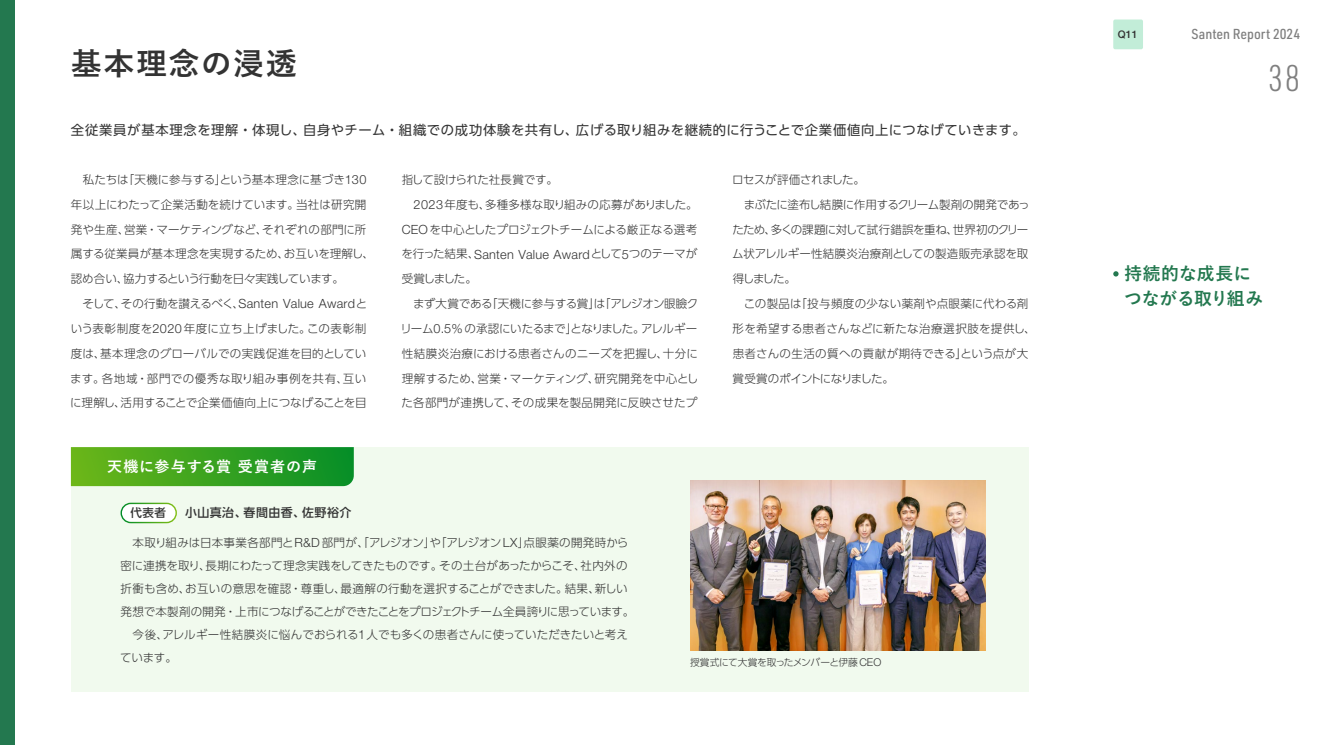
<style>
.page{position:relative;width:1326px;height:745px;background:#fff}
.page>*{position:absolute;margin:0;border:0;box-sizing:border-box;transform-origin:0 0}
.t1{font:300 36.38px "URWDIN Cond";color:#7f7f7f}
.t2{font:700 31px "Yu Go Pr 6 N";letter-spacing:.05em;color:#333}
.t3{font:700 17.75px/25.2px "Yu Go Pr 6 N";letter-spacing:.005em;color:#23784f}
.t4{font:700 15px "Yu Go Pr 6 N";letter-spacing:.065em;color:#fff}
.t5{font:500 14.12px "URWDIN Semi Cond";color:#7f7f7f}
.t6{font:13.25px "UD Shin Go Pro";letter-spacing:.045em;color:#333}
.t7{font:300 12.62px "Helvetica Neue LT Std";letter-spacing:.015em;color:#333}
.t8{font:500 12px "UD Shin Go Pro";letter-spacing:.035em;color:#333}
.t9{font:300 11.5px/24.8px "UD Shin Go Pro";color:#333}
.t10{font:500 11.5px "UD Shin Go Pro";color:#333}
.t11{font:500 10.38px "Helvetica Neue LT Std";color:#333}
.t12{font:300 9.75px "UD Shin Go Pro";letter-spacing:-.04em;color:#333}
.s1{font-family:"Helvetica Neue LT Std";font-size:12.62px}
.s2{font-family:"UD Shin Go Pro";font-size:11.5px}
.s3{font-family:"Helvetica Neue LT Std";font-size:10.75px}
</style>
<div class="page">
<div style="left:71px;top:446px;width:957px;height:245px;background:#f1faee"></div>
<svg style="left:71px;top:447px;width:283px;height:39px;background:#3aa220"></svg>
<img style="left:690px;top:480px;width:295px;height:170px">
<div style="left:121px;top:503px;width:55px;height:19px;background:#fff;border-radius:10px"></div>
<div style="left:120px;top:502px;width:57px;height:21px;border:1px solid #fff;border-radius:10px"></div>
<div style="left:0;top:0;width:14px;height:744px;background:#23784f"></div>
<svg style="left:1113px;top:271px;width:5px;height:5px"></svg>
<div style="left:1113px;top:19px;width:29px;height:30px;background:#c2edd8;border-radius:2px"></div>
<h2 class="t2" style="left:71px;top:46px;width:227px">基本理念の浸透</h2>
<p class="t6" style="left:71px;top:119px;width:956px">全従業員が基本理念を理解・体現し、自身やチーム・組織での成功体験を共有し、広げる取り組みを継続的に行うことで企業価値向上につなげていきます。</p>
<p class="t9" style="left:70px;top:167px;width:305px">　私たちは「天機に参与する」という基本理念に基づき<span class="s1">130</span>年以上にわたって企業活動を続けています。当社は研究開発や生産、営業・マーケティングなど、それぞれの部門に所属する従業員が基本理念を実現するため、お互いを理解し、認め合い、協力するという行動を日々実践しています。<br>　そして、その行動を讃えるべく、<span class="s1">Santen Value Award</span>という表彰制度を<span class="s1">2020</span>年度に立ち上げました。この表彰制度は、基本理念のグローバルでの実践促進を目的としています。各地域・部門での優秀な取り組み事例を共有、互いに理解し、活用することで企業価値向上につなげることを目</p>
<p class="t9" style="left:402px;top:167px;width:158px">指して設けられた社長賞です。</p>
<p class="t9" style="left:413px;top:191px;width:285px"><span class="s1">2023</span>年度も、多種多様な取り組みの応募がありました。</p>
<p class="t9" style="left:402px;top:216px;width:297px"><span class="s1">CEO</span>を中心としたプロジェクトチームによる厳正なる選考</p>
<p class="t7" style="left:401px;top:246px;width:297px"><span class="s2">を行った結果、</span>Santen Value Award<span class="s2">として</span>5<span class="s2">つのテーマが</span></p>
<p class="t9" style="left:400px;top:266px;width:299px">受賞しました。<br>　まず大賞である「天機に参与する賞」は「アレジオン眼瞼クリーム<span class="s1">0.5%</span> の承認にいたるまで」となりました。アレルギー性結膜炎治療における患者さんのニーズを把握し、十分に理解するため、営業・マーケティング、研究開発を中心とした各部門が連携して、その成果を製品開発に反映させたプ</p>
<h3 class="t4" style="left:107px;top:458px;width:211px">天機に参与する賞受賞者の声</h3>
<p class="t10" style="left:130px;top:503px;width:37px">代表者</p>
<p class="t8" style="left:185px;top:503px;width:168px">小山真治、春間由香、佐野裕介</p>
<p class="t9" style="left:732px;top:167px;width:305px">ロセスが評価されました。<br>　まぶたに塗布し結膜に作用するクリーム製剤の開発であったため、多くの課題に対して試行錯誤を重ね、世界初のクリーム状アレルギー性結膜炎治療剤としての製造販売承認を取得しました。<br>　この製品は「投与頻度の少ない薬剤や点眼薬に代わる剤形を希望する患者さんなどに新たな治療選択肢を提供し、患者さんの生活の質への貢献が期待できる」という点が大賞受賞のポイントになりました。</p>
<p class="t9" style="left:120px;top:530px;width:515px;line-height:23px">　本取り組みは日本事業各部門と<span class="s1">R&amp;D</span>部門が、「アレジオン」や「アレジオン<span class="s1">LX</span>」点眼薬の開発時から密に連携を取り、長期にわたって理念実践をしてきたものです。その土台があったからこそ、社内外の折衝も含め、お互いの意思を確認・尊重し、最適解の行動を選択することができました。結果、新しい発想で本製剤の開発・上市につなげることができたことをプロジェクトチーム全員誇りに思っています。　今後、アレルギー性結膜炎に悩んでおられる<span class="s1">1</span>人でも多くの患者さんに使っていただきたいと考えています。</p>
<p class="t12" style="left:690px;top:653px;width:193px">授賞式にて大賞を取ったメンバーと伊藤 <span class="s3">CEO</span></p>
<p class="t11" style="left:1117px;top:28px;width:21px">Q11</p>
<p class="t5" style="left:1191px;top:25px;width:110px">Santen Report 2024</p>
<h1 class="t1" style="left:1267px;top:55px;width:33px">38</h1>
<h3 class="t3" style="left:1123px;top:261px;width:141px">持続的な成長につながる取り組み</h3>
</div>
